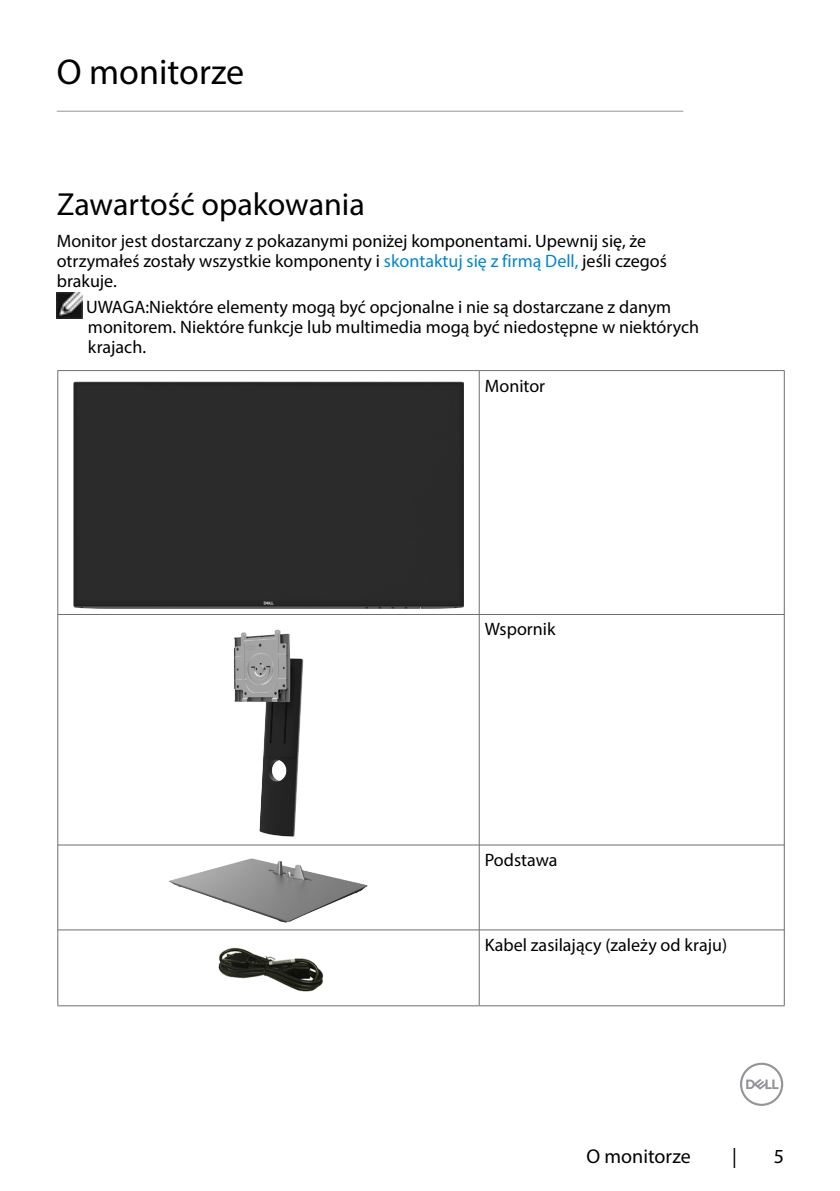
<style>
.page{position:relative;width:840px;height:1191px;background:#fff}
.page>*{position:absolute;margin:0;border:0;box-sizing:border-box;transform-origin:0 0}
.Head1{font:36px "Myriad Pro";color:#000}
.Head2{font:32px "Myriad Pro";color:#000}
.t1{font:20px "Myriad Pro";color:#000}
.Paragraph{font:18px/20px "Myriad Pro";color:#000}
.Note{font:18px/20px "Myriad Pro";color:#000}
.Table_Paragraph{font:18px "Myriad Pro";color:#000}
.s1{color:#0087cb}
</style>
<div class="page">
<svg style="left:740px;top:1062px;width:42px;height:44px"></svg>
<hr style="left:57px;top:111px;width:625px;height:1px;background:#939598">
<img style="left:57px;top:293px;width:25px;height:25px">
<hr style="left:57px;top:370px;width:422px;height:1px;background:#6d6e71">
<hr style="left:57px;top:371px;width:1px;height:243px;background:#6d6e71">
<hr style="left:479px;top:370px;width:305px;height:1px;background:#6d6e71">
<hr style="left:478px;top:371px;width:1px;height:243px;background:#6d6e71">
<hr style="left:783px;top:371px;width:1px;height:243px;background:#6d6e71">
<hr style="left:57px;top:614px;width:422px;height:1px;background:#6d6e71">
<hr style="left:57px;top:614px;width:1px;height:231px;background:#6d6e71">
<hr style="left:478px;top:614px;width:306px;height:1px;background:#6d6e71">
<hr style="left:478px;top:615px;width:1px;height:229px;background:#6d6e71">
<hr style="left:783px;top:614px;width:1px;height:231px;background:#6d6e71">
<hr style="left:57px;top:844px;width:422px;height:1px;background:#6d6e71">
<hr style="left:57px;top:845px;width:1px;height:85px;background:#6d6e71">
<hr style="left:478px;top:844px;width:306px;height:1px;background:#6d6e71">
<hr style="left:478px;top:845px;width:1px;height:84px;background:#6d6e71">
<hr style="left:783px;top:845px;width:1px;height:85px;background:#6d6e71">
<hr style="left:57px;top:929px;width:422px;height:1px;background:#6d6e71">
<hr style="left:57px;top:930px;width:1px;height:75px;background:#6d6e71">
<hr style="left:478px;top:929px;width:306px;height:1px;background:#6d6e71">
<hr style="left:478px;top:930px;width:1px;height:75px;background:#6d6e71">
<hr style="left:783px;top:930px;width:1px;height:75px;background:#6d6e71">
<hr style="left:57px;top:1005px;width:422px;height:1px;background:#6d6e71">
<hr style="left:479px;top:1005px;width:305px;height:1px;background:#6d6e71">
<div style="left:74px;top:381px;width:389px;height:227px;background:#2b2b2b"></div>
<img style="left:234px;top:629px;width:70px;height:208px">
<img style="left:169px;top:858px;width:199px;height:65px">
<img style="left:218px;top:947px;width:106px;height:45px">
<p class="Head1" style="left:57px;top:49px;width:189px">O monitorze</p>
<p class="Head2" style="left:57px;top:185px;width:309px">Zawartość opakowania</p>
<p class="Paragraph" style="left:57px;top:230px;width:611px">Monitor jest dostarczany z pokazanymi poniżej komponentami. Upewnij się, że otrzymałeś zostały wszystkie komponenty i <span class="s1">skontaktuj się z firmą Dell,</span> jeśli czegoś brakuje.</p>
<p class="Note" style="left:86px;top:296px;width:614px">UWAGA:Niektóre elementy mogą być opcjonalne i nie są dostarczane z danym monitorem. Niektóre funkcje lub multimedia mogą być niedostępne w niektórych krajach.</p>
<p class="Table_Paragraph" style="left:484px;top:374px;width:62px">Monitor</p>
<p class="Table_Paragraph" style="left:484px;top:618px;width:72px">Wspornik</p>
<p class="Table_Paragraph" style="left:484px;top:848px;width:74px">Podstawa</p>
<p class="Table_Paragraph" style="left:484px;top:933px;width:244px">Kabel zasilający (zależy od kraju)</p>
<p class="t1" style="left:586px;top:1143px;width:106px">O monitorze</p>
<p class="t1" style="left:731px;top:1143px;width:6px">|</p>
<p class="t1" style="left:773px;top:1143px;width:12px">5</p>
</div>
